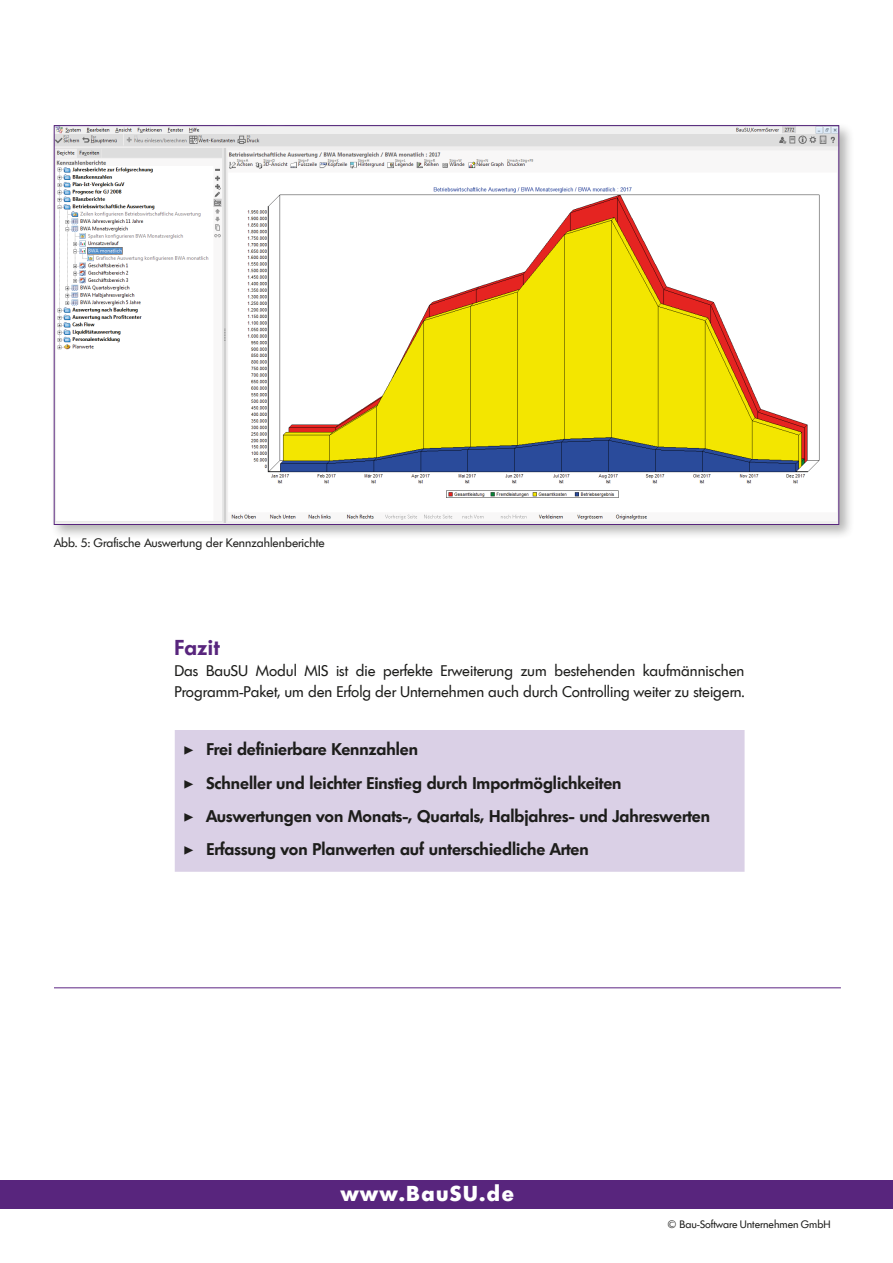
<style>
.page{position:relative;width:893px;height:1263px;background:#fff}
.page>*{position:absolute;margin:0;border:0;box-sizing:border-box;transform-origin:0 0}
.t1{font:800 21px "Limerick";letter-spacing:.08em;color:#fff}
.t2{font:600 21px "Limerick";letter-spacing:.03em;color:#58257d}
.t3{font:600 16.5px/33.3px "Limerick";color:#1d1d1b}
.t4{font:15px/21px "Limerick";color:#1d1d1b}
.t5{font:12px "Limerick";color:#1d1d1b}
.t6{font:10.5px "Limerick";color:#1d1d1b}
.s1{font-family:"Minion Pro";font-weight:400;font-size:18px}
</style>
<div class="page">
<div style="left:51px;top:122px;width:803px;height:418px;background:#1d1d1b;opacity:.33"></div>
<img style="left:56px;top:127px;width:781px;height:396px">
<div style="left:175px;top:730px;width:570px;height:142px;background:#dad0e6"></div>
<hr style="left:54px;top:987px;width:787px;height:1px;background:#5c2583">
<div style="left:0;top:1180px;width:893px;height:28px;background:#58257d"></div>
<p class="t5" style="left:54px;top:535px;width:272px">Abb. 5: Grafische Auswertung der Kennzahlenberichte</p>
<p class="t2" style="left:174px;top:634px;width:47px">Fazit</p>
<p class="t4" style="left:174px;top:660px;width:571px">Das BauSU Modul MIS ist die perfekte Erweiterung zum bestehenden kaufmännischen<br>Programm-Paket, um den Erfolg der Unternehmen auch durch Controlling weiter zu steigern.</p>
<p class="t3" style="left:183px;top:732px;width:528px"><span class="s1">▶</span> Frei definierbare Kennzahlen<br><span class="s1">▶</span> Schneller und leichter Einstieg durch Importmöglichkeiten<br><span class="s1">▶</span> Auswertungen von Monats-, Quartals, Halbjahres- und Jahreswerten <span class="s1">▶</span> Erfassung von Planwerten auf unterschiedliche Arten</p>
<p class="t1" style="left:341px;top:1179px;width:175px">www.BauSU.de</p>
<p class="t6" style="left:667px;top:1218px;width:165px">© Bau-Software Unternehmen GmbH</p>
</div>
